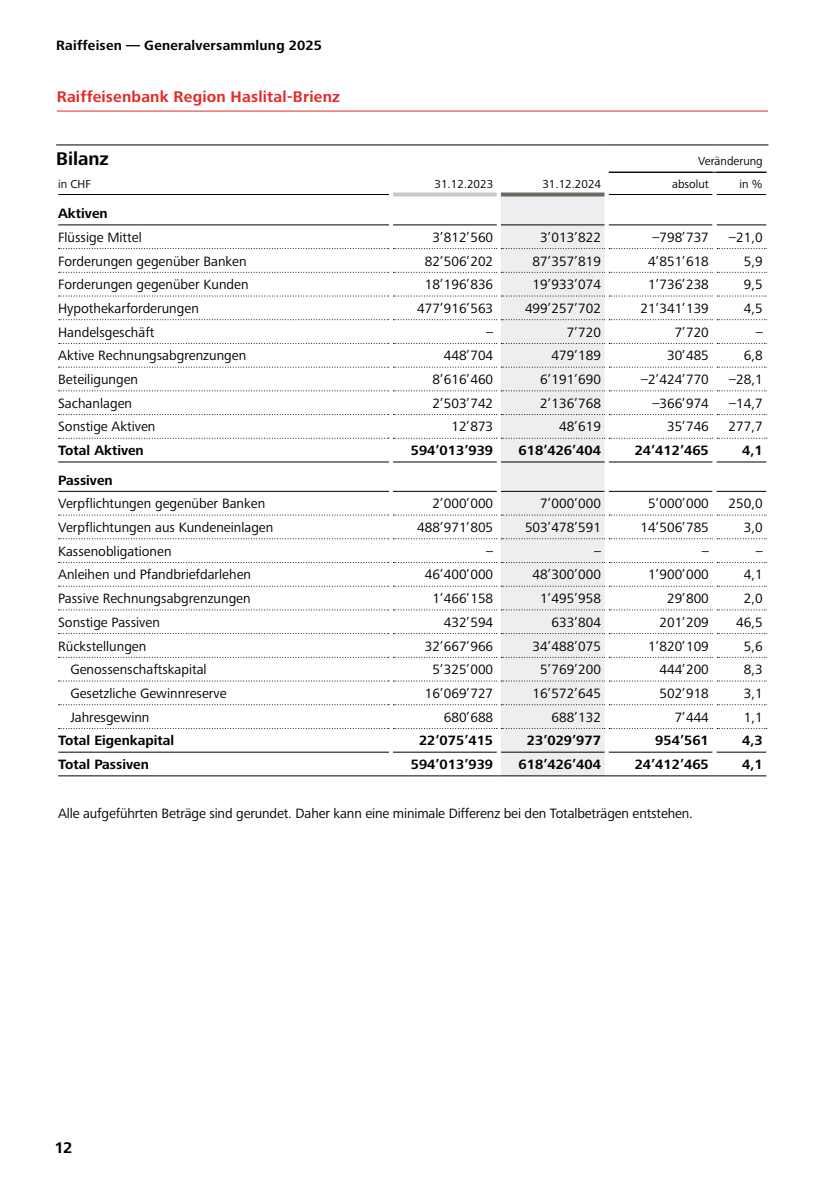
<style>
.page{position:relative;width:840px;height:1191px;background:#fff}
.page>*{position:absolute;margin:0;border:0;box-sizing:border-box;transform-origin:0 0}
.t1{font:700 19px "Frutiger Next LTW1 G";color:#000}
.t2{font:700 16px "Frutiger Next LTW1 G";letter-spacing:.01em;color:#e42b2b}
.t3{font:700 16px "Frutiger Next LTW1 G";color:#000}
.t4{font:14px "Frutiger Next LTW1 G";color:#000}
.t5{font:700 14px "Frutiger Next LTW1 G";color:#000}
.t6{font:12px "Frutiger Next LTW1 G";color:#000}
</style>
<div class="page">
<hr style="left:58px;top:224px;width:331px;height:1px;background:#000">
<hr style="left:58px;top:491px;width:331px;height:1px;background:#000">
<hr style="left:606px;top:145px;width:108px;height:1px;background:#000">
<hr style="left:714px;top:145px;width:54px;height:1px;background:#000">
<hr style="left:58px;top:194px;width:331px;height:1px;background:#000">
<svg style="left:393px;top:192px;width:103px;height:2px"></svg>
<svg style="left:500px;top:192px;width:104px;height:2px"></svg>
<hr style="left:56px;top:145px;width:335px;height:1px;background:#000">
<hr style="left:391px;top:145px;width:107px;height:1px;background:#000">
<hr style="left:498px;top:145px;width:108px;height:1px;background:#000">
<hr style="left:58px;top:461px;width:331px;height:1px;background:#000">
<svg style="left:59px;top:194px;width:707px;height:581px"></svg>
<hr style="left:712px;top:728px;width:4px;height:24px;background:#fff">
<hr style="left:58px;top:752px;width:331px;height:1px;background:#000">
<hr style="left:393px;top:752px;width:103px;height:1px;background:#000">
<hr style="left:389px;top:752px;width:4px;height:23px;background:#fff">
<hr style="left:500px;top:752px;width:104px;height:1px;background:#000">
<hr style="left:496px;top:752px;width:4px;height:23px;background:#fff">
<hr style="left:608px;top:752px;width:104px;height:1px;background:#000">
<hr style="left:604px;top:752px;width:4px;height:23px;background:#fff">
<hr style="left:716px;top:752px;width:50px;height:1px;background:#000">
<hr style="left:712px;top:752px;width:4px;height:23px;background:#fff">
<hr style="left:58px;top:775px;width:333px;height:1px;background:#000">
<hr style="left:391px;top:775px;width:107px;height:1px;background:#000">
<hr style="left:498px;top:775px;width:108px;height:1px;background:#000">
<hr style="left:606px;top:775px;width:108px;height:1px;background:#000">
<hr style="left:714px;top:775px;width:52px;height:1px;background:#000">
<hr style="left:608px;top:172px;width:158px;height:1px;background:#000">
<hr style="left:57px;top:111px;width:710px;height:1px;background:#e42b2b">
<p class="t5" style="left:56px;top:37px;width:267px">Raiffeisen — Generalversammlung 2025</p>
<p class="t2" style="left:57px;top:88px;width:284px">Raiffeisenbank Region Haslital-Brienz</p>
<h1 class="t1" style="left:56px;top:148px;width:54px">Bilanz</h1>
<p class="t6" style="left:697px;top:155px;width:66px">Veränderung</p>
<p class="t6" style="left:58px;top:177px;width:34px">in CHF</p>
<p class="t6" style="left:434px;top:177px;width:60px">31.12.2023</p>
<p class="t6" style="left:542px;top:177px;width:60px">31.12.2024</p>
<p class="t6" style="left:671px;top:177px;width:38px">absolut</p>
<p class="t6" style="left:739px;top:177px;width:25px">in %</p>
<p class="t5" style="left:58px;top:205px;width:51px">Aktiven</p>
<p class="t4" style="left:58px;top:229px;width:85px">Flüssige Mittel</p>
<p class="t4" style="left:432px;top:229px;width:62px">3’812’560</p>
<p class="t4" style="left:540px;top:229px;width:62px">3’013’822</p>
<p class="t4" style="left:652px;top:229px;width:58px">–798’737</p>
<p class="t4" style="left:728px;top:229px;width:35px">–21,0</p>
<p class="t4" style="left:58px;top:253px;width:190px">Forderungen gegenüber Banken</p>
<p class="t4" style="left:424px;top:253px;width:70px">82’506’202</p>
<p class="t4" style="left:532px;top:253px;width:70px">87’357’819</p>
<p class="t4" style="left:647px;top:253px;width:62px">4’851’618</p>
<p class="t4" style="left:743px;top:253px;width:20px">5,9</p>
<p class="t4" style="left:58px;top:276px;width:192px">Forderungen gegenüber Kunden</p>
<p class="t4" style="left:424px;top:276px;width:70px">18’196’836</p>
<p class="t4" style="left:532px;top:276px;width:70px">19’933’074</p>
<p class="t4" style="left:647px;top:276px;width:62px">1’736’238</p>
<p class="t4" style="left:743px;top:276px;width:20px">9,5</p>
<p class="t4" style="left:58px;top:300px;width:142px">Hypothekarforderungen</p>
<p class="t4" style="left:417px;top:300px;width:77px">477’916’563</p>
<p class="t4" style="left:524px;top:300px;width:77px">499’257’702</p>
<p class="t4" style="left:640px;top:300px;width:70px">21’341’139</p>
<p class="t4" style="left:743px;top:300px;width:20px">4,5</p>
<p class="t4" style="left:58px;top:324px;width:98px">Handelsgeschäft</p>
<p class="t4" style="left:486px;top:324px;width:8px">–</p>
<p class="t4" style="left:566px;top:324px;width:36px">7’720</p>
<p class="t4" style="left:674px;top:324px;width:36px">7’720</p>
<p class="t4" style="left:755px;top:324px;width:8px">–</p>
<p class="t4" style="left:58px;top:348px;width:189px">Aktive Rechnungsabgrenzungen</p>
<p class="t4" style="left:443px;top:348px;width:51px">448’704</p>
<p class="t4" style="left:551px;top:348px;width:51px">479’189</p>
<p class="t4" style="left:666px;top:348px;width:43px">30’485</p>
<p class="t4" style="left:743px;top:348px;width:20px">6,8</p>
<p class="t4" style="left:58px;top:371px;width:81px">Beteiligungen</p>
<p class="t4" style="left:432px;top:371px;width:62px">8’616’460</p>
<p class="t4" style="left:540px;top:371px;width:62px">6’191’690</p>
<p class="t4" style="left:640px;top:371px;width:69px">–2’424’770</p>
<p class="t4" style="left:728px;top:371px;width:35px">–28,1</p>
<p class="t4" style="left:58px;top:395px;width:75px">Sachanlagen</p>
<p class="t4" style="left:432px;top:395px;width:62px">2’503’742</p>
<p class="t4" style="left:540px;top:395px;width:62px">2’136’768</p>
<p class="t4" style="left:652px;top:395px;width:58px">–366’974</p>
<p class="t4" style="left:728px;top:395px;width:35px">–14,7</p>
<p class="t4" style="left:58px;top:419px;width:99px">Sonstige Aktiven</p>
<p class="t4" style="left:451px;top:419px;width:43px">12’873</p>
<p class="t4" style="left:559px;top:419px;width:43px">48’619</p>
<p class="t4" style="left:666px;top:419px;width:43px">35’746</p>
<p class="t4" style="left:728px;top:419px;width:36px">277,7</p>
<p class="t5" style="left:58px;top:442px;width:87px">Total Aktiven</p>
<p class="t5" style="left:410px;top:442px;width:84px">594’013’939</p>
<p class="t5" style="left:518px;top:442px;width:84px">618’426’404</p>
<p class="t5" style="left:634px;top:442px;width:76px">24’412’465</p>
<p class="t5" style="left:741px;top:442px;width:22px">4,1</p>
<p class="t5" style="left:58px;top:472px;width:56px">Passiven</p>
<p class="t4" style="left:58px;top:495px;width:208px">Verpflichtungen gegenüber Banken</p>
<p class="t4" style="left:432px;top:495px;width:62px">2’000’000</p>
<p class="t4" style="left:540px;top:495px;width:62px">7’000’000</p>
<p class="t4" style="left:647px;top:495px;width:62px">5’000’000</p>
<p class="t4" style="left:728px;top:495px;width:36px">250,0</p>
<p class="t4" style="left:58px;top:519px;width:216px">Verpflichtungen aus Kundeneinlagen</p>
<p class="t4" style="left:417px;top:519px;width:77px">488’971’805</p>
<p class="t4" style="left:524px;top:519px;width:77px">503’478’591</p>
<p class="t4" style="left:640px;top:519px;width:70px">14’506’785</p>
<p class="t4" style="left:743px;top:519px;width:20px">3,0</p>
<p class="t4" style="left:58px;top:543px;width:115px">Kassenobligationen</p>
<p class="t4" style="left:486px;top:543px;width:8px">–</p>
<p class="t4" style="left:593px;top:543px;width:8px">–</p>
<p class="t4" style="left:701px;top:543px;width:8px">–</p>
<p class="t4" style="left:755px;top:543px;width:8px">–</p>
<p class="t4" style="left:58px;top:567px;width:194px">Anleihen und Pfandbriefdarlehen</p>
<p class="t4" style="left:424px;top:567px;width:70px">46’400’000</p>
<p class="t4" style="left:532px;top:567px;width:70px">48’300’000</p>
<p class="t4" style="left:647px;top:567px;width:62px">1’900’000</p>
<p class="t4" style="left:743px;top:567px;width:20px">4,1</p>
<p class="t4" style="left:58px;top:590px;width:194px">Passive Rechnungsabgrenzungen</p>
<p class="t4" style="left:432px;top:590px;width:62px">1’466’158</p>
<p class="t4" style="left:540px;top:590px;width:62px">1’495’958</p>
<p class="t4" style="left:666px;top:590px;width:43px">29’800</p>
<p class="t4" style="left:743px;top:590px;width:20px">2,0</p>
<p class="t4" style="left:58px;top:614px;width:103px">Sonstige Passiven</p>
<p class="t4" style="left:443px;top:614px;width:51px">432’594</p>
<p class="t4" style="left:551px;top:614px;width:51px">633’804</p>
<p class="t4" style="left:659px;top:614px;width:51px">201’209</p>
<p class="t4" style="left:735px;top:614px;width:28px">46,5</p>
<p class="t4" style="left:58px;top:638px;width:90px">Rückstellungen</p>
<p class="t4" style="left:424px;top:638px;width:70px">32’667’966</p>
<p class="t4" style="left:532px;top:638px;width:70px">34’488’075</p>
<p class="t4" style="left:647px;top:638px;width:62px">1’820’109</p>
<p class="t4" style="left:743px;top:638px;width:20px">5,6</p>
<p class="t4" style="left:70px;top:661px;width:138px">Genossenschaftskapital</p>
<p class="t4" style="left:432px;top:661px;width:62px">5’325’000</p>
<p class="t4" style="left:540px;top:661px;width:62px">5’769’200</p>
<p class="t4" style="left:659px;top:661px;width:51px">444’200</p>
<p class="t4" style="left:743px;top:661px;width:20px">8,3</p>
<p class="t4" style="left:70px;top:685px;width:158px">Gesetzliche Gewinnreserve</p>
<p class="t4" style="left:424px;top:685px;width:70px">16’069’727</p>
<p class="t4" style="left:532px;top:685px;width:70px">16’572’645</p>
<p class="t4" style="left:659px;top:685px;width:51px">502’918</p>
<p class="t4" style="left:743px;top:685px;width:20px">3,1</p>
<p class="t4" style="left:70px;top:709px;width:81px">Jahresgewinn</p>
<p class="t4" style="left:443px;top:709px;width:51px">680’688</p>
<p class="t4" style="left:551px;top:709px;width:51px">688’132</p>
<p class="t4" style="left:674px;top:709px;width:36px">7’444</p>
<p class="t4" style="left:743px;top:709px;width:20px">1,1</p>
<p class="t5" style="left:58px;top:732px;width:117px">Total Eigenkapital</p>
<p class="t5" style="left:419px;top:732px;width:76px">22’075’415</p>
<p class="t5" style="left:526px;top:732px;width:76px">23’029’977</p>
<p class="t5" style="left:655px;top:732px;width:55px">954’561</p>
<p class="t5" style="left:741px;top:732px;width:22px">4,3</p>
<p class="t5" style="left:58px;top:756px;width:92px">Total Passiven</p>
<p class="t5" style="left:410px;top:756px;width:84px">594’013’939</p>
<p class="t5" style="left:518px;top:756px;width:84px">618’426’404</p>
<p class="t5" style="left:634px;top:756px;width:76px">24’412’465</p>
<p class="t5" style="left:741px;top:756px;width:22px">4,1</p>
<p class="t4" style="left:58px;top:805px;width:636px">Alle aufgeführten Beträge sind gerundet. Daher kann eine minimale Differenz bei den Totalbeträgen entstehen.</p>
<p class="t3" style="left:54px;top:1138px;width:20px">12</p>
</div>
